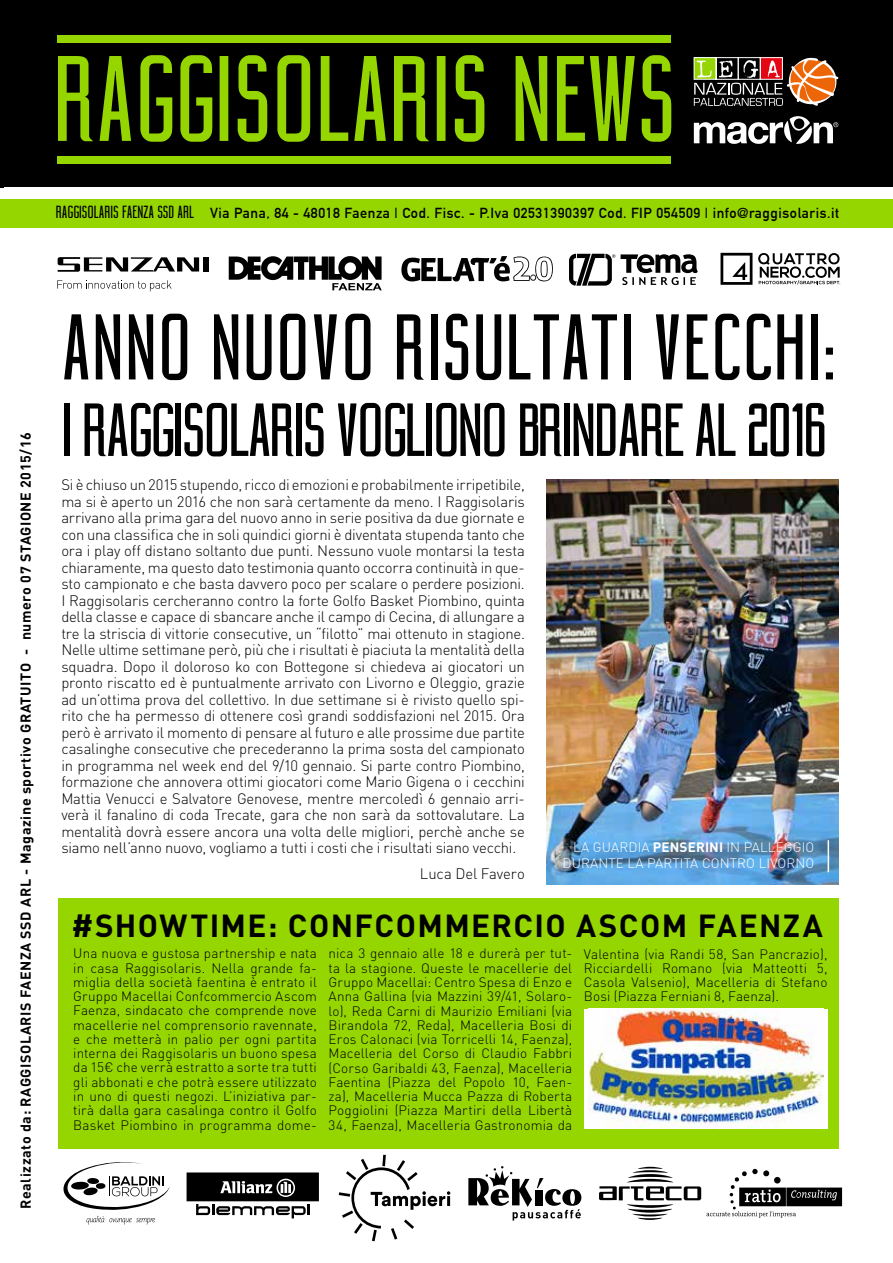
<style>
.page{position:relative;width:893px;height:1263px;background:#fff}
.page>*{position:absolute;margin:0;border:0;box-sizing:border-box;transform-origin:0 0}
.t1{font:500 condensed 93px "Building";letter-spacing:.01em;color:#000}
.t2{font:500 condensed 75px "Building";letter-spacing:-.03em;color:#000}
.t3{font:700 31.5px "DIN Pro";letter-spacing:.045em;color:#000}
.t4{font:300 15px/16.5px "DIN Pro";letter-spacing:-.015em;color:#000;text-align:justify}
.t5{font:700 14.25px "DIN Alternate";letter-spacing:.04em;color:#000}
.t6{font:700 14.25px "DIN Pro";letter-spacing:.04em;color:#000}
.t7{font:300 13.5px/14.2px "DIN Pro";letter-spacing:.01em;color:#000;text-align:justify}
.t8{font:300 13.5px/16.2px "DIN Pro";letter-spacing:.01em;color:#fff;text-align:right}
.s1{font-family:"Building";font-weight:500;font-stretch:condensed;font-size:17.55px}
.s2{font-weight:700}
</style>
<div class="page">
<div style="left:58px;top:898px;width:781px;height:250px;background:#95d600"></div>
<div style="left:0;top:0;width:893px;height:187px;background:#000"></div>
<svg style="left:694px;top:116px;width:144px;height:28px"></svg>
<svg style="left:229px;top:256px;width:153px;height:34px"></svg>
<div style="left:204px;top:257px;width:5px;height:15px;background:#000"></div>
<svg style="left:58px;top:257px;width:141px;height:15px"></svg>
<svg style="left:57px;top:280px;width:115px;height:11px"></svg>
<svg style="left:63px;top:1162px;width:107px;height:63px"></svg>
<svg style="left:401px;top:256px;width:152px;height:26px"></svg>
<svg style="left:758px;top:253px;width:82px;height:32px"></svg>
<svg style="left:720px;top:253px;width:32px;height:32px"></svg>
<svg style="left:339px;top:1155px;width:111px;height:86px"></svg>
<svg style="left:468px;top:1166px;width:114px;height:54px"></svg>
<svg style="left:187px;top:1172px;width:132px;height:46px"></svg>
<svg style="left:569px;top:254px;width:46px;height:32px"></svg>
<svg style="left:621px;top:254px;width:77px;height:31px"></svg>
<svg style="left:58px;top:55px;width:613px;height:87px"></svg>
<div style="left:0;top:199px;width:893px;height:28px;background:#95d600"></div>
<svg style="left:694px;top:57px;width:145px;height:49px"></svg>
<div style="left:738px;top:57px;width:22px;height:23px;border:1px solid #fff"></div>
<div style="left:57px;top:35px;width:614px;height:7px;background:#95d600"></div>
<div style="left:57px;top:156px;width:614px;height:7px;background:#95d600"></div>
<img style="left:547px;top:479px;width:292px;height:405px">
<hr style="left:828px;top:840px;width:1px;height:32px;background:#fff">
<svg style="left:599px;top:1167px;width:243px;height:53px"></svg>
<div style="left:584px;top:1009px;width:243px;height:119px;background:#fff"></div>
<img style="left:588px;top:1009px;width:235px;height:119px">
<p class="t5" style="left:56px;top:202px;width:785px"><span class="s1">RAGGISOLARIS FAENZA SSD ARL</span> Via Pana, 84 - 48018 Faenza | Cod. Fisc. - P.Iva 02531390397 Cod. FIP 054509 | info@raggisolaris.it</p>
<p class="t6" style="left:16px;top:1209px;width:778px;rotate:-90deg">Realizzato da: RAGGISOLARIS FAENZA SSD ARL - Magazine sportivo GRATUITO - numero 07 STAGIONE 2015/16</p>
<h1 class="t1" style="left:61px;top:296px;width:777px">ANNO NUOVO RISULTATI VECCHI:</h1>
<h2 class="t2" style="left:61px;top:389px;width:767px">I RAGGISOLARIS VOGLIONO BRINDARE AL 2016</h2>
<p class="t4" style="left:61px;top:476px;width:465px">Si è chiuso un 2015 stupendo, ricco di emozioni e probabilmente irripetibile, ma si è aperto un 2016 che non sarà certamente da meno. I Raggisolaris arrivano alla prima gara del nuovo anno in serie positiva da due giornate e con una classifica che in soli quindici giorni è diventata stupenda tanto che ora i play off distano soltanto due punti. Nessuno vuole montarsi la testa chiaramente, ma questo dato testimonia quanto occorra continuità in que&shy;sto campionato e che basta davvero poco per scalare o perdere posizioni.<br>I Raggisolaris cercheranno contro la forte Golfo Basket Piombino, quinta della classe e capace di sbancare anche il campo di Cecina, di allungare a tre la striscia di vittorie consecutive, un “filotto” mai ottenuto in stagione.<br>Nelle ultime settimane però, più che i risultati è piaciuta la mentalità della squadra. Dopo il doloroso ko con Bottegone si chiedeva ai giocatori un pronto riscatto ed è puntualmente arrivato con Livorno e Oleggio, grazie ad un’ottima prova del collettivo. In due settimane si è rivisto quello spi&shy;rito che ha permesso di ottenere così grandi soddisfazioni nel 2015. Ora però è arrivato il momento di pensare al futuro e alle prossime due partite casalinghe consecutive che precederanno la prima sosta del campionato in programma nel week end del 9/10 gennaio. Si parte contro Piombino, formazione che annovera ottimi giocatori come Mario Gigena o i cecchini Mattia Venucci e Salvatore Genovese, mentre mercoledì 6 gennaio arri&shy;verà il fanalino di coda Trecate, gara che non sarà da sottovalutare. La mentalità dovrà essere ancora una volta delle migliori, perchè anche se siamo nell’anno nuovo, vogliamo a tutti i costi che i risultati siano vecchi.</p>
<p class="t4" style="left:420px;top:864px;width:106px">Luca Del Favero</p>
<p class="t8" style="left:562px;top:838px;width:253px">LA GUARDIA <span class="s2">PENSERINI</span> IN PALLEGGIO<br>DURANTE LA PARTITA CONTRO LIVORNO</p>
<h3 class="t3" style="left:72px;top:904px;width:753px">#SHOWTIME: CONFCOMMERCIO ASCOM FAENZA</h3>
<p class="t7" style="left:73px;top:946px;width:245px">Una nuova e gustosa partnership e nata in casa Raggisolaris. Nella grande fa&shy;miglia della società faentina è entrato il Gruppo Macellai Confcommercio Ascom Faenza, sindacato che comprende nove macellerie nel comprensorio ravennate, e che metterà in palio per ogni partita interna dei Raggisolaris un buono spesa da 15€ che verrà estratto a sorte tra tutti gli abbonati e che potrà essere utilizzato in uno di questi negozi. L’iniziativa par&shy;tirà dalla gara casalinga contro il Golfo Basket Piombino in programma dome-</p>
<p class="t7" style="left:329px;top:946px;width:245px">nica 3 gennaio alle 18 e durerà per tut&shy;ta la stagione. Queste le macellerie del Gruppo Macellai: Centro Spesa di Enzo e Anna Gallina (via Mazzini 39/41, Solaro&shy;lo), Reda Carni di Maurizio Emiliani (via Birandola 72, Reda), Macelleria Bosi di Eros Calonaci (via Torricelli 14, Faenza), Macelleria del Corso di Claudio Fabbri (Corso Garibaldi 43, Faenza), Macelleria Faentina (Piazza del Popolo 10, Faen&shy;za), Macelleria Mucca Pazza di Roberta Poggiolini (Piazza Martiri della Libertà 34, Faenza), Macelleria Gastronomia da</p>
<p class="t7" style="left:584px;top:946px;width:245px">Valentina (via Randi 58, San Pancrazio), Ricciardelli Romano (via Matteotti 5, Casola Valsenio), Macelleria di Stefano Bosi (Piazza Ferniani 8, Faenza).</p>
</div>
